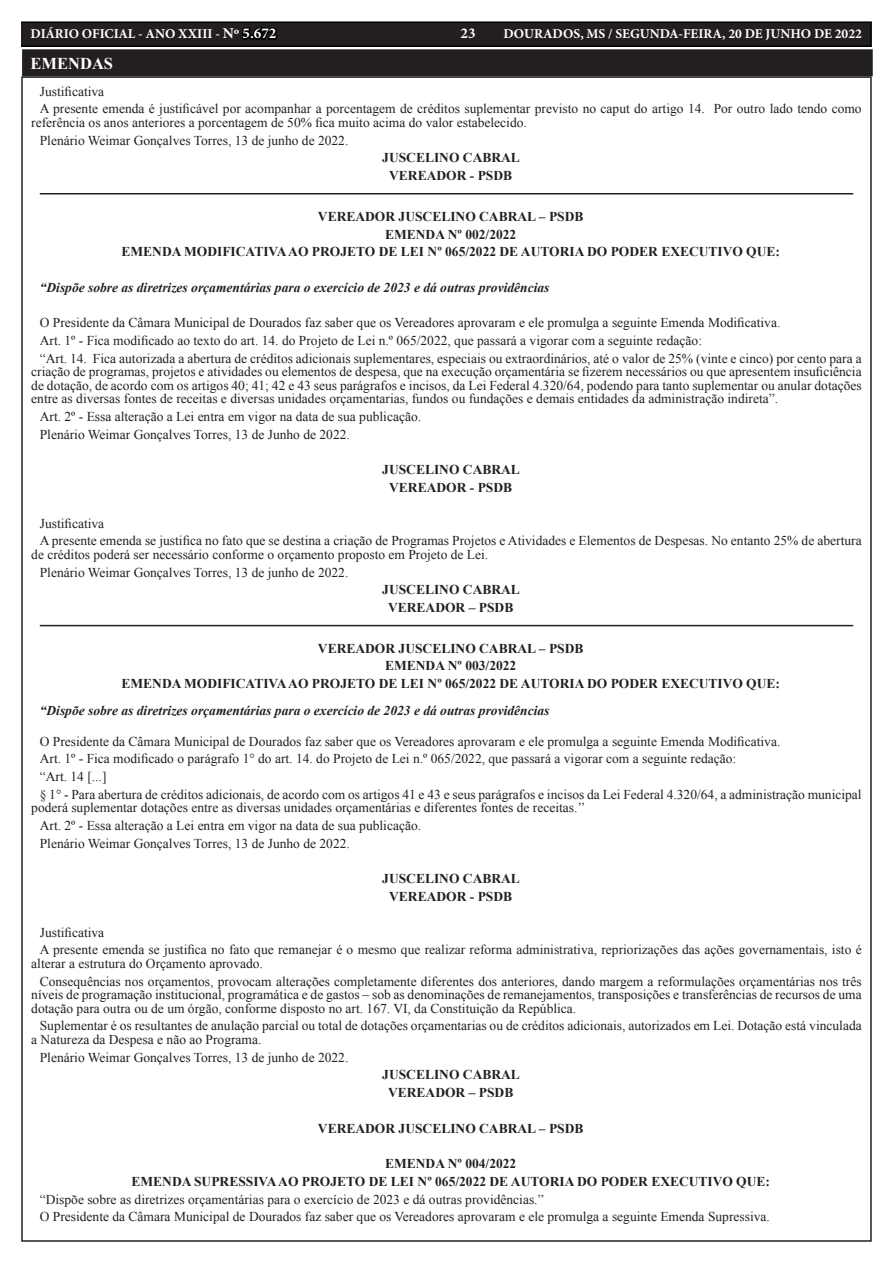
<style>
.page{position:relative;width:893px;height:1263px;background:#fff}
.page>*{position:absolute;margin:0;border:0;box-sizing:border-box;transform-origin:0 0}
.TEXTO{font:700 16.5px "Times New Roman";color:#fff}
.t1{font:700 15px "Minion Pro";color:#fff}
.TEXTO-2{font:13.5px/13.5px "Times New Roman";color:#231f20}
.TEXTO-3{font:700 13.5px "Times New Roman";color:#231f20}
.TEXTO-4{font:italic 700 13.5px "Times New Roman";color:#231f20}
.t2{font:700 13.5px "Minion Pro";color:#fff}
.s1{font-size:15px}
.s2{font-size:15px;color:#000}
</style>
<div class="page">
<div style="left:21px;top:22px;width:850px;height:24px;background:#231f20"></div>
<div style="left:21px;top:21px;width:851px;height:26px;border:2px solid #000"></div>
<div style="left:24px;top:51px;width:847px;height:23px;background:#231f20"></div>
<div style="left:22px;top:49px;width:851px;height:27px;border:4px solid #231f20"></div>
<hr style="left:40px;top:193px;width:813px;height:1px;background:#231f20">
<hr style="left:40px;top:625px;width:813px;height:1px;background:#231f20">
<p class="t2" style="left:31px;top:25px;width:247px">DIÁRIO OFICIAL - ANO XXIII - <span class="s1">Nº</span> <span class="s2">5.672</span></p>
<p class="t1" style="left:461px;top:23px;width:17px">23</p>
<p class="t2" style="left:503px;top:25px;width:360px">DOURADOS, MS / SEGUNDA-FEIRA, 20 DE JUNHO DE 2022</p>
<p class="TEXTO" style="left:31px;top:52px;width:84px">EMENDAS</p>
<p class="TEXTO-2" style="left:40px;top:84px;width:66px">Justificativa</p>
<p class="TEXTO-2" style="left:31px;top:102px;width:832px;text-indent:9px">A presente emenda é justificável por acompanhar a porcentagem de créditos suplementar previsto no caput do artigo 14. Por outro lado tendo como referência os anos anteriores a porcentagem de 50% fica muito acima do valor estabelecido.</p>
<p class="TEXTO-2" style="left:40px;top:133px;width:310px">Plenário Weimar Gonçalves Torres, 13 de junho de 2022.</p>
<p class="TEXTO-3" style="left:382px;top:149px;width:139px">JUSCELINO CABRAL</p>
<p class="TEXTO-3" style="left:389px;top:166px;width:124px">VEREADOR - PSDB</p>
<p class="TEXTO-3" style="left:318px;top:207px;width:267px">VEREADOR JUSCELINO CABRAL – PSDB</p>
<p class="TEXTO-3" style="left:385px;top:225px;width:133px">EMENDA Nº 002/2022</p>
<p class="TEXTO-3" style="left:122px;top:242px;width:660px">EMENDA MODIFICATIVA AO PROJETO DE LEI Nº 065/2022 DE AUTORIA DO PODER EXECUTIVO QUE:</p>
<p class="TEXTO-4" style="left:40px;top:278px;width:511px">“Dispõe sobre as diretrizes orçamentárias para o exercício de 2023 e dá outras providências</p>
<p class="TEXTO-2" style="left:40px;top:316px;width:742px">O Presidente da Câmara Municipal de Dourados faz saber que os Vereadores aprovaram e ele promulga a seguinte Emenda Modificativa.</p>
<p class="TEXTO-2" style="left:40px;top:334px;width:664px">Art. 1º - Fica modificado ao texto do art. 14. do Projeto de Lei n.º 065/2022, que passará a vigorar com a seguinte redação:</p>
<p class="TEXTO-2" style="left:31px;top:351px;width:832px;text-align:justify;text-indent:9px">“Art. 14. Fica autorizada a abertura de créditos adicionais suplementares, especiais ou extraordinários, até o valor de 25% (vinte e cinco) por cento para a criação de programas, projetos e atividades ou elementos de despesa, que na execução orçamentária se fizerem necessários ou que apresentem insuficiência de dotação, de acordo com os artigos 40; 41; 42 e 43 seus parágrafos e incisos, da Lei Federal 4.320/64, podendo para tanto suplementar ou anular dotações entre as diversas fontes de receitas e diversas unidades orçamentarias, fundos ou fundações e demais entidades da administração indireta”.</p>
<p class="TEXTO-2" style="left:40px;top:410px;width:383px">Art. 2º - Essa alteração a Lei entra em vigor na data de sua publicação.</p>
<p class="TEXTO-2" style="left:40px;top:427px;width:312px">Plenário Weimar Gonçalves Torres, 13 de Junho de 2022.</p>
<p class="TEXTO-3" style="left:382px;top:460px;width:139px">JUSCELINO CABRAL</p>
<p class="TEXTO-3" style="left:389px;top:478px;width:124px">VEREADOR - PSDB</p>
<p class="TEXTO-2" style="left:40px;top:516px;width:66px">Justificativa</p>
<p class="TEXTO-2" style="left:31px;top:534px;width:832px;text-indent:9px">A presente emenda se justifica no fato que se destina a criação de Programas Projetos e Atividades e Elementos de Despesas. No entanto 25% de abertura de créditos poderá ser necessário conforme o orçamento proposto em Projeto de Lei.</p>
<p class="TEXTO-2" style="left:40px;top:565px;width:310px">Plenário Weimar Gonçalves Torres, 13 de junho de 2022.</p>
<p class="TEXTO-3" style="left:382px;top:580px;width:139px">JUSCELINO CABRAL</p>
<p class="TEXTO-3" style="left:388px;top:598px;width:127px">VEREADOR – PSDB</p>
<p class="TEXTO-3" style="left:318px;top:639px;width:267px">VEREADOR JUSCELINO CABRAL – PSDB</p>
<p class="TEXTO-3" style="left:385px;top:656px;width:133px">EMENDA Nº 003/2022</p>
<p class="TEXTO-3" style="left:122px;top:674px;width:660px">EMENDA MODIFICATIVA AO PROJETO DE LEI Nº 065/2022 DE AUTORIA DO PODER EXECUTIVO QUE:</p>
<p class="TEXTO-4" style="left:40px;top:701px;width:511px">“Dispõe sobre as diretrizes orçamentárias para o exercício de 2023 e dá outras providências</p>
<p class="TEXTO-2" style="left:40px;top:734px;width:742px">O Presidente da Câmara Municipal de Dourados faz saber que os Vereadores aprovaram e ele promulga a seguinte Emenda Modificativa.</p>
<p class="TEXTO-2" style="left:40px;top:752px;width:698px">Art. 1º - Fica modificado o parágrafo 1° do art. 14. do Projeto de Lei n.º 065/2022, que passará a vigorar com a seguinte redação:</p>
<p class="TEXTO-2" style="left:40px;top:770px;width:68px">“Art. 14 [...]</p>
<p class="TEXTO-2" style="left:31px;top:787px;width:832px;text-indent:9px">§ 1° - Para abertura de créditos adicionais, de acordo com os artigos 41 e 43 e seus parágrafos e incisos da Lei Federal 4.320/64, a administração municipal poderá suplementar dotações entre as diversas unidades orçamentárias e diferentes fontes de receitas.’’</p>
<p class="TEXTO-2" style="left:40px;top:819px;width:383px">Art. 2º - Essa alteração a Lei entra em vigor na data de sua publicação.</p>
<p class="TEXTO-2" style="left:40px;top:836px;width:312px">Plenário Weimar Gonçalves Torres, 13 de Junho de 2022.</p>
<p class="TEXTO-3" style="left:382px;top:869px;width:139px">JUSCELINO CABRAL</p>
<p class="TEXTO-3" style="left:389px;top:887px;width:124px">VEREADOR - PSDB</p>
<p class="TEXTO-2" style="left:40px;top:925px;width:66px">Justificativa</p>
<p class="TEXTO-2" style="left:31px;top:943px;width:832px;text-indent:9px">A presente emenda se justifica no fato que remanejar é o mesmo que realizar reforma administrativa, repriorizações das ações governamentais, isto é alterar a estrutura do Orçamento aprovado.</p>
<p class="TEXTO-2" style="left:31px;top:974px;width:832px;text-align:justify;text-indent:9px">Consequências nos orçamentos, provocam alterações completamente diferentes dos anteriores, dando margem a reformulações orçamentárias nos três níveis de programação institucional, programática e de gastos – sob as denominações de remanejamentos, transposições e transferências de recursos de uma dotação para outra ou de um órgão, conforme disposto no art. 167. VI, da Constituição da República.</p>
<p class="TEXTO-2" style="left:31px;top:1019px;width:832px;text-indent:9px">Suplementar é os resultantes de anulação parcial ou total de dotações orçamentarias ou de créditos adicionais, autorizados em Lei. Dotação está vinculada a Natureza da Despesa e não ao Programa.</p>
<p class="TEXTO-2" style="left:40px;top:1050px;width:310px">Plenário Weimar Gonçalves Torres, 13 de junho de 2022.</p>
<p class="TEXTO-3" style="left:382px;top:1065px;width:139px">JUSCELINO CABRAL</p>
<p class="TEXTO-3" style="left:388px;top:1083px;width:127px">VEREADOR – PSDB</p>
<p class="TEXTO-3" style="left:318px;top:1119px;width:267px">VEREADOR JUSCELINO CABRAL – PSDB</p>
<p class="TEXTO-3" style="left:385px;top:1154px;width:133px">EMENDA Nº 004/2022</p>
<p class="TEXTO-3" style="left:131px;top:1172px;width:640px">EMENDA SUPRESSIVA AO PROJETO DE LEI Nº 065/2022 DE AUTORIA DO PODER EXECUTIVO QUE:</p>
<p class="TEXTO-2" style="left:40px;top:1192px;width:505px">“Dispõe sobre as diretrizes orçamentárias para o exercício de 2023 e dá outras providências.”</p>
<p class="TEXTO-2" style="left:40px;top:1210px;width:732px">O Presidente da Câmara Municipal de Dourados faz saber que os Vereadores aprovaram e ele promulga a seguinte Emenda Supressiva.</p>
</div>
